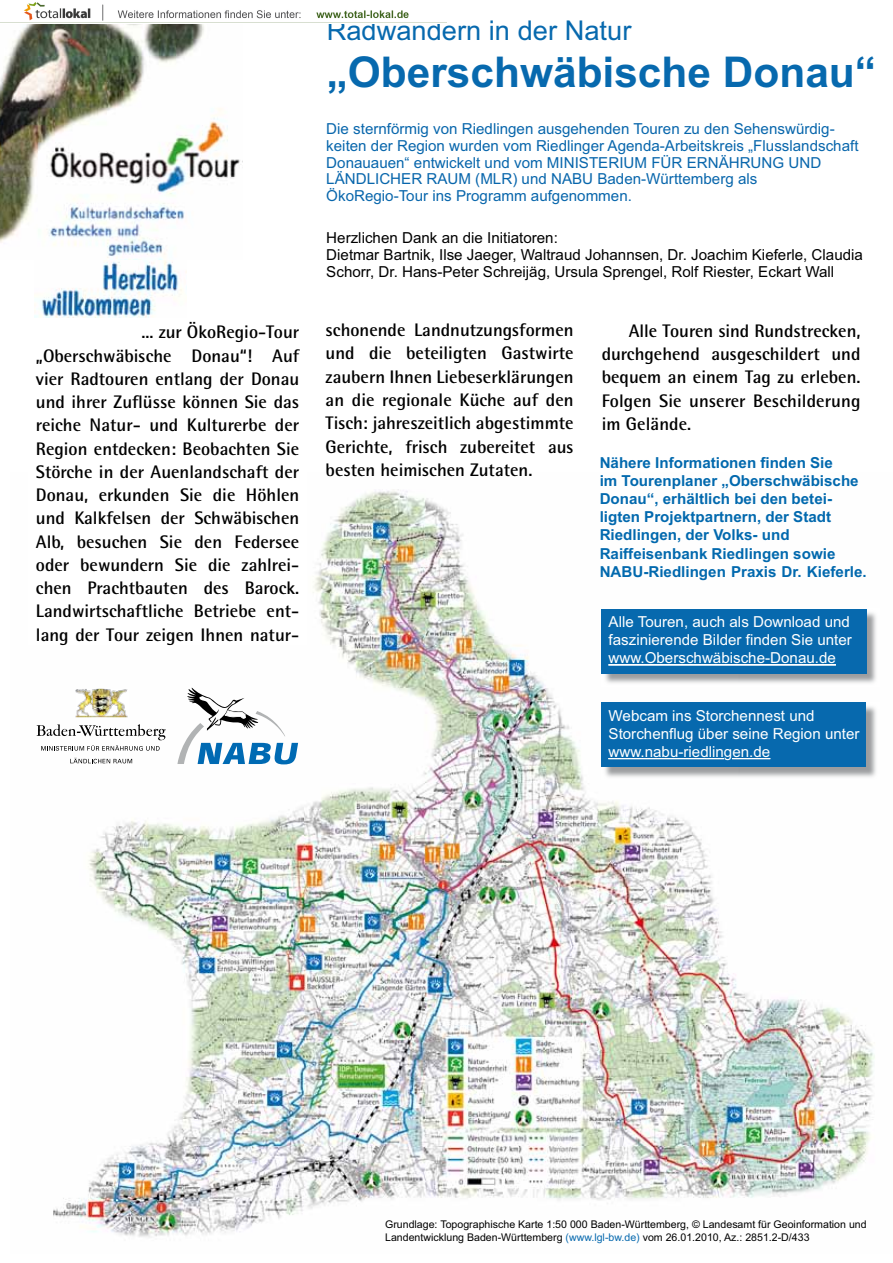
<style>
.page{position:relative;width:893px;height:1263px;background:#fff}
.page>*{position:absolute;margin:0;border:0;box-sizing:border-box;transform-origin:0 0}
.t1{font:700 42.45px "Arial";color:#0769ae}
.t2{font:27.3px "Arial";color:#0769ae}
.t3{font:700 18.15px/23.2px "Rotis Semi Sans";color:#000;text-align:justify}
.t4{font:15.15px/16.6px "Arial";color:#0866ac}
.t5{font:700 15.15px/18.1px "Arial";color:#0269ae}
.t6{font:15.15px/16.6px "Arial";color:#000}
.t7{font:15.15px/18.1px "Arial";color:#fff}
.t8{font:10.65px/12.8px "Arial";color:#000}
.s1{color:#0769ae}
</style>
<div class="page">
<img style="left:36px;top:489px;width:839px;height:749px">
<img style="left:34px;top:259px;width:149px;height:59px">
<img style="left:0;top:24px;width:240px;height:235px">
<div style="left:29px;top:318px;width:278px;height:327px;background:#fff"></div>
<svg style="left:177px;top:688px;width:121px;height:76px"></svg>
<img style="left:127px;top:689px;width:3px;height:28px">
<img style="left:75px;top:689px;width:52px;height:28px">
<svg style="left:37px;top:724px;width:129px;height:27px"></svg>
<svg style="left:70px;top:758px;width:62px;height:5px"></svg>
<img style="left:601px;top:703px;width:275px;height:77px">
<div style="left:601px;top:703px;width:265px;height:64px;background:#0769ae"></div>
<svg style="left:609px;top:758px;width:115px;height:1px"></svg>
<svg style="left:732px;top:758px;width:38px;height:1px"></svg>
<img style="left:601px;top:609px;width:275px;height:77px">
<div style="left:601px;top:609px;width:265px;height:64px;background:#0769ae"></div>
<svg style="left:609px;top:664px;width:227px;height:1px"></svg>
<img style="left:0;top:2px;width:446px;height:21px">
<h2 class="t2" style="left:327px;top:12px;width:306px">Radwandern in der Natur</h2>
<h1 class="t1" style="left:327px;top:43px;width:551px">„Oberschwäbische Donau“</h1>
<p class="t4" style="left:326px;top:121px;width:534px">Die sternförmig von Riedlingen ausgehenden Touren zu den Sehenswürdig&shy;keiten der Region wurden vom Riedlinger Agenda-Arbeitskreis „Flusslandschaft Donauauen“ entwickelt und vom MINISTERIUM FÜR ERNÄHRUNG UND LÄNDLICHER RAUM (MLR) und NABU Baden-Württemberg als ÖkoRegio-Tour ins Programm aufgenommen.</p>
<p class="t6" style="left:326px;top:230px;width:538px">Herzlichen Dank an die Initiatoren:<br>Dietmar Bartnik, Ilse Jaeger, Waltraud Johannsen, Dr. Joachim Kieferle, Claudia<br>Schorr, Dr. Hans-Peter Schreijäg, Ursula Sprengel, Rolf Riester, Eckart Wall</p>
<p class="t3" style="left:36px;top:320px;width:265px;text-indent:106px">... zur ÖkoRegio-Tour „Oberschwäbische Donau“! Auf vier Radtouren entlang der Donau und ihrer Zuflüsse können Sie das reiche Natur- und Kulturerbe der Region entdecken: Beobachten Sie Störche in der Auenlandschaft der Donau, erkunden Sie die Höhlen und Kalkfelsen der Schwäbischen Alb, besuchen Sie den Federsee oder bewundern Sie die zahlrei&shy;chen Prachtbauten des Barock.<br>Landwirtschaftliche Betriebe ent&shy;lang der Tour zeigen Ihnen natur-</p>
<p class="t3" style="left:326px;top:318px;width:250px">schonende Landnutzungsformen und die beteiligten Gastwirte zaubern Ihnen Liebeserklärungen an die regionale Küche auf den Tisch: jahreszeitlich abgestimmte Gerichte, frisch zubereitet aus besten heimischen Zutaten.</p>
<p class="t3" style="left:602px;top:319px;width:260px;text-indent:27px">Alle Touren sind Rundstrecken, durchgehend ausgeschildert und bequem an einem Tag zu erleben.<br>Folgen Sie unserer Beschilderung im Gelände.</p>
<p class="t5" style="left:600px;top:454px;width:269px">Nähere Informationen finden Sie<br>im Tourenplaner „Oberschwäbische Donau“, erhältlich bei den betei&shy;ligten Projektpartnern, der Stadt Riedlingen, der Volks- und Raiffeisenbank Riedlingen sowie NABU-Riedlingen Praxis Dr. Kieferle.</p>
<p class="t7" style="left:609px;top:613px;width:245px">Alle Touren, auch als Download und faszinierende Bilder finden Sie unter www.Oberschwäbische-Donau.de</p>
<p class="t7" style="left:609px;top:706px;width:252px">Webcam ins Storchennest und<br>Storchenflug über seine Region unter www.nabu-riedlingen.de</p>
<p class="t8" style="left:385px;top:1218px;width:483px">Grundlage: Topographische Karte 1:50 000 Baden-Württemberg, © Landesamt für Geoinformation und<br>Landentwicklung Baden-Württemberg <span class="s1">(www.lgl-bw.de)</span> vom 26.01.2010, Az.: 2851.2-D/433</p>
</div>
